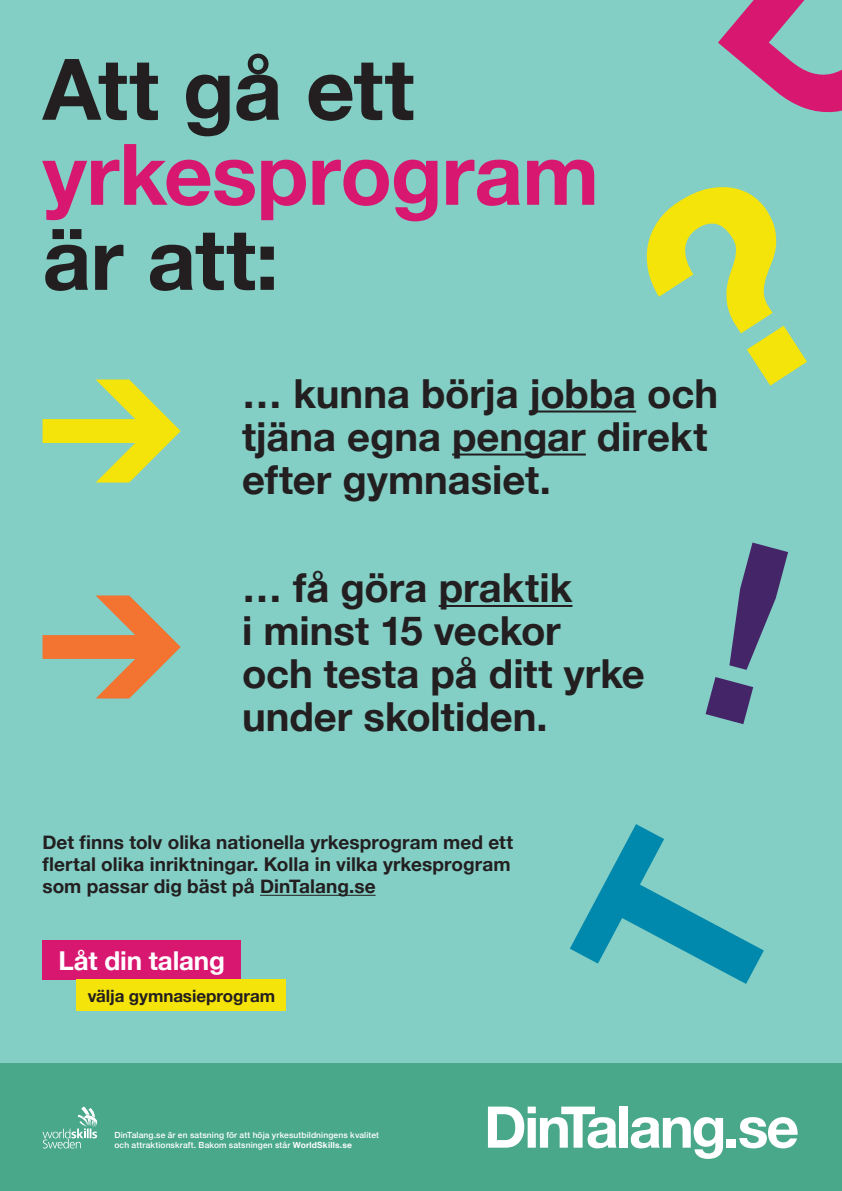
<style>
.page{position:relative;width:842px;height:1191px;background:#83cec5}
.page>*{position:absolute;margin:0;border:0;box-sizing:border-box;transform-origin:0 0}
.t1{font:700 85px "Helvetica Neue";letter-spacing:-.01em;color:#231f20}
.t2{font:700 85px "Helvetica Neue";letter-spacing:-.01em;color:#d81770}
.t3{font:700 40px/43px "Helvetica Neue";color:#231f20}
.t4{font:700 26px "Helvetica Neue";letter-spacing:-.01em;color:#fff}
.t5{font:700 19px/22px "Helvetica Neue";letter-spacing:.005em;color:#231f20}
.t6{font:700 17px "Helvetica Neue";letter-spacing:-.005em;color:#231f20}
.t7{font:500 8.5px/10.2px "Helvetica Neue";letter-spacing:.015em;color:#fff}
.s1{font-weight:700}
</style>
<div class="page">
<hr style="left:260px;top:895px;width:116px;height:1px;background:#231f20">
<hr style="left:530px;top:410px;width:106px;height:2px;background:#231f20">
<hr style="left:452px;top:453px;width:134px;height:2px;background:#231f20">
<hr style="left:439px;top:605px;width:133px;height:2px;background:#231f20">
<svg style="left:570px;top:824px;width:194px;height:160px"></svg>
<svg style="left:705px;top:542px;width:83px;height:182px"></svg>
<svg style="left:718px;top:0;width:124px;height:113px"></svg>
<svg style="left:646px;top:187px;width:161px;height:199px"></svg>
<svg style="left:43px;top:379px;width:138px;height:103px"></svg>
<svg style="left:43px;top:595px;width:138px;height:103px"></svg>
<div style="left:43px;top:940px;width:198px;height:39px;background:#d81770"></div>
<div style="left:77px;top:979px;width:209px;height:32px;background:#f5e409"></div>
<div style="left:0;top:1063px;width:842px;height:128px;background:#49a78a"></div>
<svg style="left:488px;top:1106px;width:129px;height:42px"></svg>
<div style="left:620px;top:1106px;width:8px;height:41px;background:#fff"></div>
<svg style="left:631px;top:1117px;width:92px;height:41px"></svg>
<div style="left:726px;top:1138px;width:9px;height:9px;background:#fff"></div>
<svg style="left:739px;top:1117px;width:59px;height:31px"></svg>
<svg style="left:43px;top:1106px;width:54px;height:42px"></svg>
<h1 class="t1" style="left:43px;top:54px;width:373px">Att gå ett</h1>
<h1 class="t2" style="left:43px;top:139px;width:558px">yrkesprogram</h1>
<h1 class="t1" style="left:43px;top:224px;width:238px">är att:</h1>
<h2 class="t3" style="left:242px;top:373px;width:477px">… kunna börja jobba och tjäna egna pengar direkt efter gymnasiet.</h2>
<h2 class="t3" style="left:242px;top:567px;width:404px">… få göra praktik<br>i minst 15 veckor<br>och testa på ditt yrke under skoltiden.</h2>
<p class="t5" style="left:43px;top:832px;width:472px">Det finns tolv olika nationella yrkesprogram med ett flertal olika inriktningar. Kolla in vilka yrkesprogram som passar dig bäst på DinTalang.se</p>
<h3 class="t4" style="left:59px;top:940px;width:168px">Låt din talang</h3>
<p class="t6" style="left:88px;top:982px;width:189px">välja gymnasieprogram</p>
<p class="t7" style="left:114px;top:1130px;width:266px">DinTalang.se är en satsning för att höja yrkesutbildningens kvalitet och attraktionskraft. Bakom satsningen står <span class="s1">WorldSkills.se</span></p>
</div>
